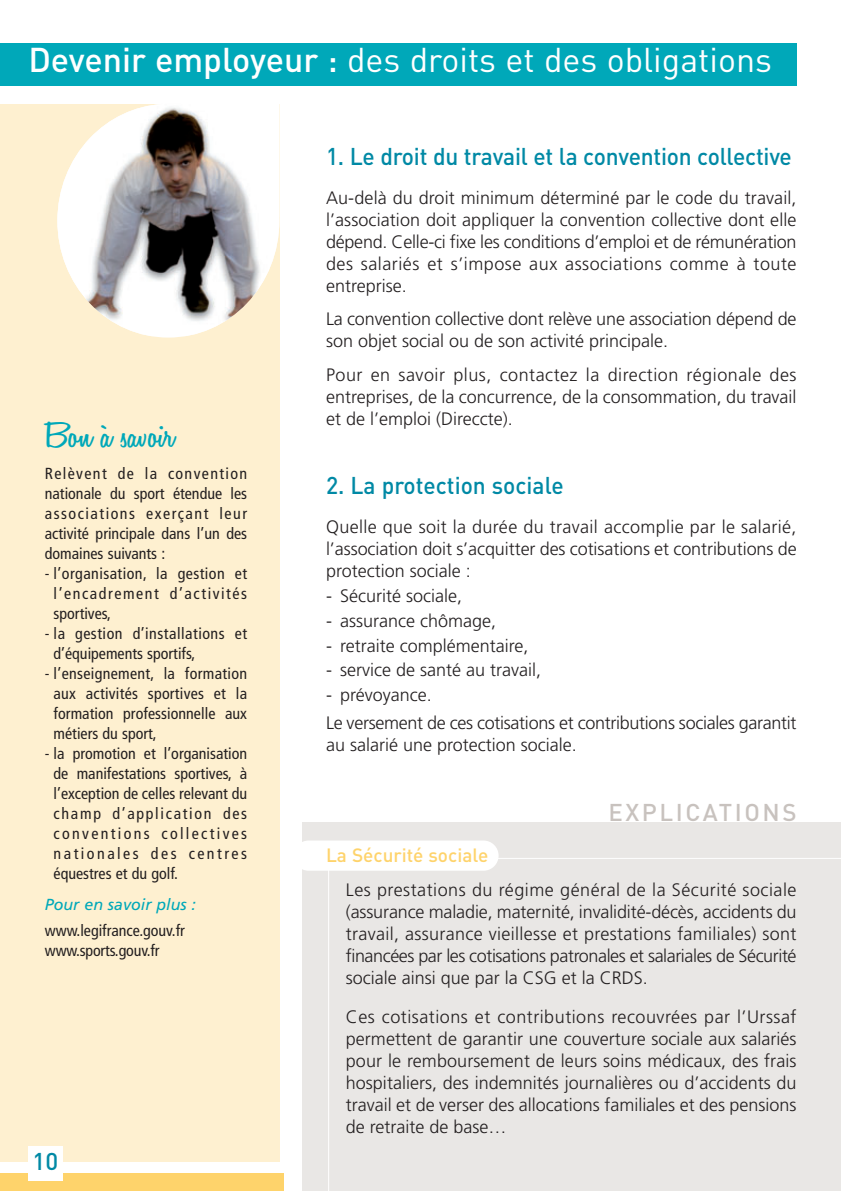
<style>
.page{position:relative;width:842px;height:1191px;background:#fff}
.page>*{position:absolute;margin:0;border:0;box-sizing:border-box;transform-origin:0 0}
.t1{font:600 36px "Honey Script";color:#00a8b9;scale:1.3 1}
.t2{font:34px "DINOT";color:#fff}
.t3{font:500 24px "DINOT";letter-spacing:-.01em;color:#0089a5;scale:.95 1}
.t4{font:500 24px "DINOT";letter-spacing:.105em;color:#c8c2be}
.t5{font:500 24px "DINOT";letter-spacing:-.01em;color:#0089a5}
.t6{font:500 19px "DINOT";color:#fed36b}
.t7{font:300 18px/22px "Frutiger LT Std";color:#231f20;text-align:justify}
.t8{font:condensed 16px/20px "Frutiger LT Std";letter-spacing:.005em;color:#231f20;text-align:justify}
.t9{font:condensed 16px/20px "Frutiger LT Std";letter-spacing:.03em;color:#231f20}
.t10{font:italic 16px "Frutiger LT Std";color:#00a8b9}
.s1{font-weight:500}
</style>
<div class="page">
<div style="left:0;top:104px;width:279px;height:1057px;background:#fef0d0"></div>
<img style="left:57px;top:104px;width:222px;height:232px">
<div style="left:0;top:1174px;width:283px;height:17px;background:#fed36b"></div>
<div style="left:28px;top:1146px;width:34px;height:34px;background:#fff"></div>
<div style="left:302px;top:822px;width:538px;height:369px;background:#e9e7e5"></div>
<div style="left:293px;top:840px;width:206px;height:30px;background:#fff;border-radius:15px"></div>
<svg style="left:328px;top:858px;width:513px;height:333px"></svg>
<div style="left:0;top:43px;width:797px;height:42px;background:#00a8b9"></div>
<h2 class="t2" style="left:28px;top:47px;width:745px"><span class="s1">Devenir employeur :</span> des droits et des obligations</h2>
<h1 class="t1" style="left:45px;top:414px;width:101px">Bon à savoir</h1>
<p class="t8" style="left:45px;top:464px;width:204px">Relèvent de la convention nationale du sport étendue les associations exerçant leur activité principale dans l’un des domaines suivants :</p>
<p class="t8" style="left:54px;top:564px;width:195px;text-indent:-9px">- l’organisation, la gestion et l’encadrement d’activités sportives,</p>
<p class="t9" style="left:54px;top:624px;width:195px;text-indent:-9px">- la gestion d’installations et d’équipements sportifs,</p>
<p class="t8" style="left:54px;top:664px;width:195px;text-indent:-9px">- l’enseignement, la formation aux activités sportives et la formation professionnelle aux métiers du sport,</p>
<p class="t8" style="left:54px;top:744px;width:195px;text-indent:-9px">- la promotion et l’organisation de manifestations sportives, à l’exception de celles relevant du champ d’application des conventions collectives nationales des centres équestres et du golf.</p>
<p class="t10" style="left:45px;top:898px;width:153px">Pour en savoir plus :</p>
<p class="t8" style="left:45px;top:921px;width:142px">www.legifrance.gouv.fr www.sports.gouv.fr</p>
<h3 class="t5" style="left:33px;top:1153px;width:27px">10</h3>
<h3 class="t3" style="left:326px;top:148px;width:492px">1. Le droit du travail et la convention collective</h3>
<p class="t7" style="left:326px;top:188px;width:472px">Au-delà du droit minimum déterminé par le code du travail, l’association doit appliquer la convention collective dont elle dépend. Celle-ci fixe les conditions d’emploi et de rémunération des salariés et s’impose aux associations comme à toute entreprise.</p>
<p class="t7" style="left:326px;top:309px;width:472px">La convention collective dont relève une association dépend de son objet social ou de son activité principale.</p>
<p class="t7" style="left:326px;top:365px;width:472px">Pour en savoir plus, contactez la direction régionale des entreprises, de la concurrence, de la consommation, du travail et de l’emploi (Direccte).</p>
<h3 class="t3" style="left:326px;top:477px;width:252px">2. La protection sociale</h3>
<p class="t7" style="left:326px;top:517px;width:472px">Quelle que soit la durée du travail accomplie par le salarié, l’association doit s’acquitter des cotisations et contributions de protection sociale :</p>
<p class="t7" style="left:326px;top:586px;width:138px">- Sécurité sociale,</p>
<p class="t7" style="left:326px;top:611px;width:172px">- assurance chômage,</p>
<p class="t7" style="left:326px;top:636px;width:204px">- retraite complémentaire,</p>
<p class="t7" style="left:326px;top:660px;width:217px">- service de santé au travail,</p>
<p class="t7" style="left:326px;top:682px;width:472px;line-height:27.6px">- prévoyance.<br>Le versement de ces cotisations et contributions sociales garantit</p>
<p class="t7" style="left:326px;top:735px;width:252px">au salarié une protection sociale.</p>
<h3 class="t4" style="left:608px;top:804px;width:190px">EXPLICATIONS</h3>
<p class="t6" style="left:326px;top:848px;width:164px">La Sécurité sociale</p>
<p class="t7" style="left:346px;top:879px;width:452px">Les prestations du régime général de la Sécurité sociale (assurance maladie, maternité, invalidité-décès, accidents du travail, assurance vieillesse et prestations familiales) sont financées par les cotisations patronales et salariales de Sécurité sociale ainsi que par la CSG et la CRDS.</p>
<p class="t7" style="left:346px;top:1006px;width:452px">Ces cotisations et contributions recouvrées par l’Urssaf permettent de garantir une couverture sociale aux salariés pour le remboursement de leurs soins médicaux, des frais hospitaliers, des indemnités journalières ou d’accidents du travail et de verser des allocations familiales et des pensions de retraite de base…</p>
</div>
